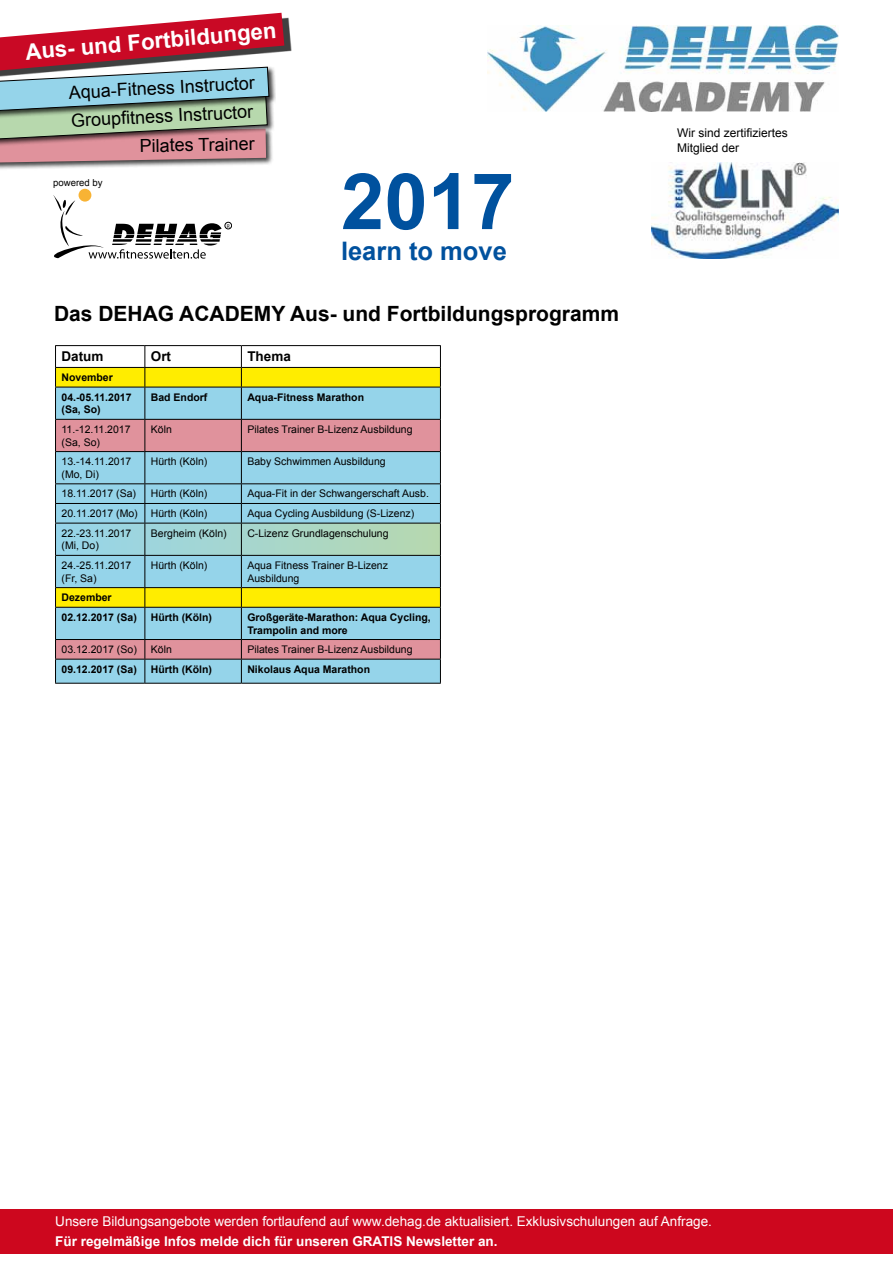
<style>
.page{position:relative;width:893px;height:1263px;background:#fff}
.page>*{position:absolute;margin:0;border:0;box-sizing:border-box;transform-origin:0 0}
.t1{font:700 78px "Arial";color:#00519e}
.t2{font:700 25.5px "Arial";color:#00519e}
.t3{font:700 22.2px "Arial";color:#fff}
.t4{font:700 21px "Arial";color:#000}
.t5{font:18px "Arial";color:#000}
.t6{font:13.5px "Arial";color:#fff}
.t7{font:700 13.5px "Arial";color:#fff}
.t8{font:700 13.5px "Arial";color:#000}
.t9{font:12px/14.4px "Arial";color:#000}
.t10{font:10.5px/12.6px "Arial";color:#000}
.t11{font:700 10.5px/19.6px "Arial";color:#000}
.t12{font:9.6px "Arial";color:#000}
.t13{font:5.55px "Myriad Pro";color:#000}
</style>
<div class="page">
<div style="left:56px;top:420px;width:384px;height:31px;background:#e0929c"></div>
<div style="left:145px;top:419px;width:96px;height:33px;background:#e0929c"></div>
<hr style="left:55px;top:345px;width:90px;height:1px;background:#000">
<hr style="left:145px;top:345px;width:96px;height:1px;background:#000">
<hr style="left:241px;top:345px;width:200px;height:1px;background:#000">
<svg style="left:55px;top:346px;width:386px;height:73px"></svg>
<hr style="left:55px;top:387px;width:90px;height:1px;background:#000">
<hr style="left:55px;top:387px;width:1px;height:32px;background:#000">
<hr style="left:144px;top:387px;width:1px;height:32px;background:#000">
<hr style="left:241px;top:387px;width:200px;height:1px;background:#000">
<hr style="left:241px;top:387px;width:1px;height:32px;background:#000">
<hr style="left:440px;top:387px;width:1px;height:32px;background:#000">
<hr style="left:55px;top:419px;width:90px;height:1px;background:#000">
<hr style="left:55px;top:420px;width:1px;height:31px;background:#000">
<hr style="left:145px;top:419px;width:96px;height:1px;background:#000">
<hr style="left:241px;top:419px;width:200px;height:1px;background:#000">
<hr style="left:440px;top:420px;width:1px;height:31px;background:#000">
<hr style="left:55px;top:451px;width:90px;height:1px;background:#000">
<hr style="left:145px;top:451px;width:96px;height:1px;background:#000">
<hr style="left:241px;top:451px;width:200px;height:1px;background:#000">
<svg style="left:55px;top:452px;width:386px;height:231px;background:#9ec6c1"></svg>
<hr style="left:55px;top:683px;width:90px;height:1px;background:#000">
<hr style="left:145px;top:683px;width:96px;height:1px;background:#000">
<hr style="left:241px;top:683px;width:200px;height:1px;background:#000">
<hr style="left:145px;top:387px;width:96px;height:1px;background:#000">
<hr style="left:144px;top:420px;width:1px;height:31px;background:#000">
<hr style="left:241px;top:420px;width:1px;height:31px;background:#000">
<div style="left:0;top:1209px;width:893px;height:44px;background:#cd071e"></div>
<img style="left:488px;top:26px;width:351px;height:85px">
<div style="left:79px;top:189px;width:12px;height:13px;background:#f8b334;border-radius:50%"></div>
<svg style="left:53px;top:195px;width:169px;height:63px"></svg>
<div style="left:225px;top:222px;width:7px;height:7px;border:1px solid #000;border-radius:50%"></div>
<div style="left:0;top:127px;width:273px;height:43px;background:#000;opacity:.75"></div>
<div style="left:0;top:18px;width:291px;height:60px;background:#000;opacity:.75"></div>
<svg style="left:0;top:13px;width:284px;height:149px"></svg>
<img style="left:651px;top:163px;width:188px;height:95px">
<h3 class="t3" style="left:24px;top:37px;width:253px;rotate:-5deg">Aus- und Fortbildungen</h3>
<h3 class="t5" style="left:68px;top:81px;width:188px;rotate:-3deg">Aqua-Fitness Instructor</h3>
<h3 class="t5" style="left:71px;top:109px;width:184px;rotate:-3deg">Groupfi tness Instructor</h3>
<p class="t12" style="left:53px;top:177px;width:51px">powered by</p>
<h3 class="t5" style="left:140px;top:134px;width:117px;rotate:-1deg">Pilates Trainer</h3>
<p class="t13" style="left:227px;top:222px;width:5px">R</p>
<h1 class="t1" style="left:341px;top:150px;width:175px">2017</h1>
<h2 class="t2" style="left:341px;top:234px;width:167px">learn to move</h2>
<h3 class="t4" style="left:54px;top:299px;width:567px">Das DEHAG ACADEMY Aus- und Fortbildungsprogramm</h3>
<p class="t8" style="left:62px;top:348px;width:43px">Datum</p>
<p class="t8" style="left:151px;top:348px;width:22px">Ort</p>
<p class="t8" style="left:247px;top:348px;width:45px">Thema</p>
<p class="t11" style="left:62px;top:368px;width:72px">November<br>04.-05.11.2017</p>
<p class="t11" style="left:62px;top:400px;width:41px">(Sa, So)</p>
<p class="t11" style="left:151px;top:388px;width:58px">Bad Endorf</p>
<p class="t11" style="left:247px;top:388px;width:118px">Aqua-Fitness Marathon</p>
<p class="t10" style="left:62px;top:423px;width:71px">11.-12.11.2017 (Sa, So)</p>
<p class="t10" style="left:151px;top:423px;width:23px">Köln</p>
<p class="t10" style="left:247px;top:423px;width:167px">Pilates Trainer B-Lizenz Ausbildung</p>
<p class="t10" style="left:62px;top:455px;width:71px">13.-14.11.2017 (Mo, Di)</p>
<p class="t10" style="left:151px;top:455px;width:58px">Hürth (Köln)</p>
<p class="t10" style="left:247px;top:455px;width:140px">Baby Schwimmen Ausbildung</p>
<p class="t10" style="left:62px;top:488px;width:76px">18.11.2017 (Sa)</p>
<p class="t10" style="left:151px;top:488px;width:58px">Hürth (Köln)</p>
<p class="t10" style="left:247px;top:488px;width:183px">Aqua-Fit in der Schwangerschaft Ausb.</p>
<p class="t10" style="left:62px;top:507px;width:147px">20.11.2017 (Mo) Hürth (Köln)</p>
<p class="t10" style="left:247px;top:507px;width:168px">Aqua Cycling Ausbildung (S-Lizenz)</p>
<p class="t10" style="left:62px;top:527px;width:71px">22.-23.11.2017 (Mi, Do)</p>
<p class="t10" style="left:151px;top:527px;width:77px">Bergheim (Köln)</p>
<p class="t10" style="left:247px;top:527px;width:143px">C-Lizenz Grundlagenschulung</p>
<p class="t10" style="left:62px;top:559px;width:71px">24.-25.11.2017 (Fr, Sa)</p>
<p class="t10" style="left:151px;top:559px;width:58px">Hürth (Köln)</p>
<p class="t10" style="left:247px;top:559px;width:142px">Aqua Fitness Trainer B-Lizenz<br>Ausbildung</p>
<p class="t11" style="left:62px;top:588px;width:77px">Dezember<br>02.12.2017 (Sa)</p>
<p class="t11" style="left:151px;top:608px;width:63px">Hürth (Köln)</p>
<p class="t11" style="left:247px;top:611px;width:185px;line-height:12.6px">Großgeräte-Marathon: Aqua Cycling,<br>Trampolin and more</p>
<p class="t10" style="left:62px;top:643px;width:77px">03.12.2017 (So)</p>
<p class="t10" style="left:151px;top:643px;width:23px">Köln</p>
<p class="t10" style="left:247px;top:643px;width:167px">Pilates Trainer B-Lizenz Ausbildung</p>
<p class="t11" style="left:62px;top:660px;width:77px">09.12.2017 (Sa)</p>
<p class="t11" style="left:151px;top:660px;width:63px">Hürth (Köln)</p>
<p class="t11" style="left:247px;top:660px;width:124px">Nikolaus Aqua Marathon</p>
<p class="t9" style="left:677px;top:126px;width:112px">Wir sind zertifiziertes<br>Mitglied der</p>
<p class="t6" style="left:55px;top:1212px;width:658px">Unsere Bildungsangebote werden fortlaufend auf www.dehag.de aktualisiert. Exklusivschulungen auf Anfrage.</p>
<p class="t7" style="left:55px;top:1233px;width:444px">Für regelmäßige Infos melde dich für unseren GRATIS Newsletter an.</p>
</div>
